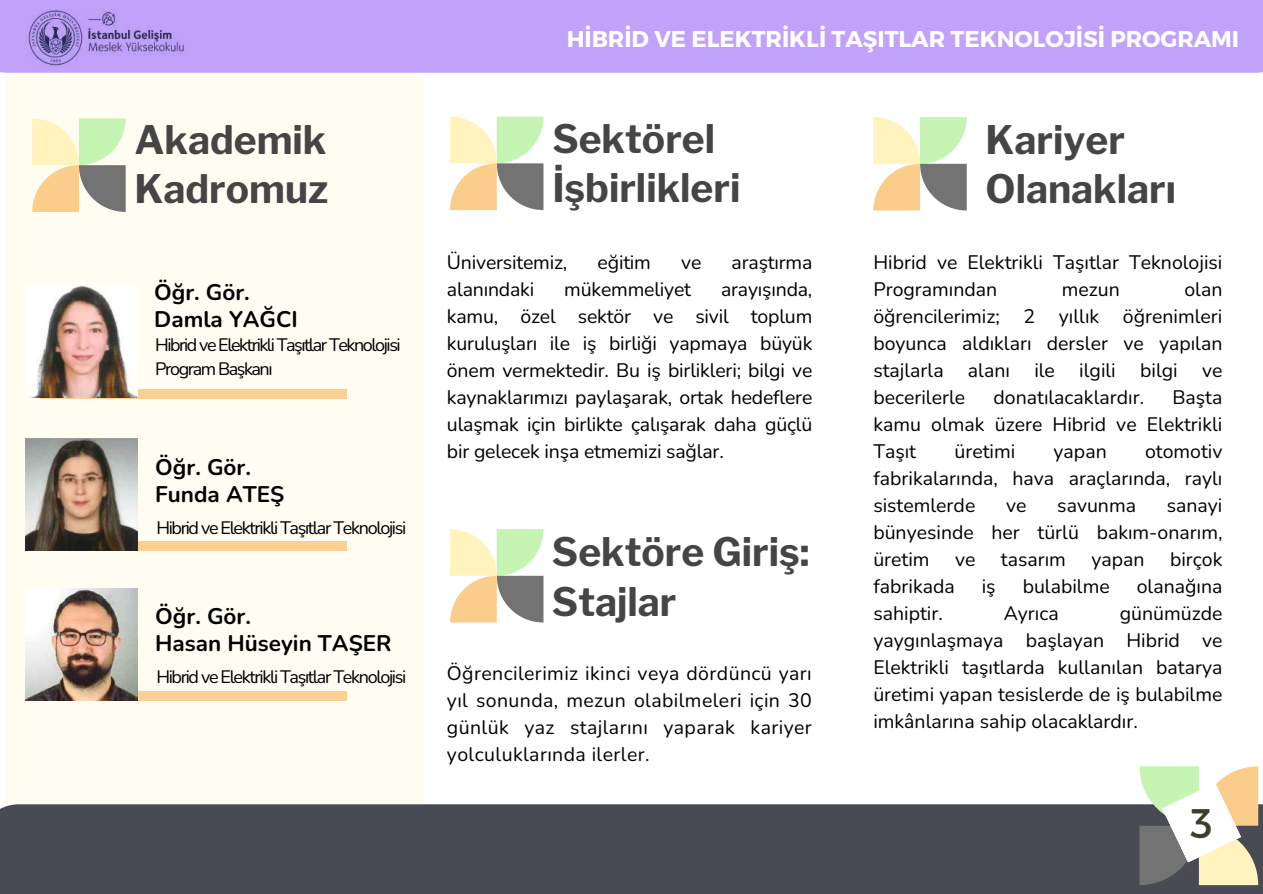
<style>
.page{position:relative;width:1263px;height:894px;background:#fff}
.page>*{position:absolute;margin:0;border:0;box-sizing:border-box;transform-origin:0 0}
.t1{font:41.25px "Montserrat";color:#3e3d2f}
.t2{font:700 39px/49.5px "Libre Franklin";color:#454545}
.t3{font:700 22.8px "Montserrat";color:#fff}
.t4{font:700 22.5px/27px "Nunito";color:#000}
.t5{font:19.5px/27px "Nunito";color:#000}
.t6{font:18px/24.8px "Nunito";letter-spacing:-.075em;color:#000}
</style>
<div class="page">
<div style="left:5px;top:73px;width:419px;height:734px;background:#fffcf2"></div>
<div style="left:0;top:804px;width:1263px;height:89px;background:#484b53"></div>
<div style="left:0;top:0;width:1263px;height:73px;background:#c0a2fa"></div>
<svg style="left:873px;top:117px;width:94px;height:93px"></svg>
<svg style="left:32px;top:118px;width:94px;height:94px"></svg>
<svg style="left:1139px;top:766px;width:119px;height:118px"></svg>
<img style="left:20px;top:10px;width:171px;height:63px">
<svg style="left:450px;top:117px;width:93px;height:93px"></svg>
<svg style="left:450px;top:529px;width:93px;height:93px"></svg>
<div style="left:41px;top:389px;width:306px;height:9px;background:#fbd092"></div>
<img style="left:25px;top:285px;width:113px;height:113px">
<div style="left:41px;top:541px;width:306px;height:9px;background:#fbd092"></div>
<img style="left:25px;top:438px;width:113px;height:112px">
<div style="left:41px;top:691px;width:306px;height:9px;background:#fbd092"></div>
<img style="left:25px;top:588px;width:113px;height:112px">
<h2 class="t2" style="left:135px;top:115px;width:195px">Akademik<br>Kadromuz</h2>
<p class="t4" style="left:154px;top:279px;width:145px">Öğr. Gör.<br>Damla YAĞCI</p>
<p class="t6" style="left:155px;top:332px;width:245px">Hibrid ve Elektrikli Taşıtlar Teknolojisi<br>Program Başkanı</p>
<p class="t4" style="left:155px;top:453px;width:131px">Öğr. Gör.<br>Funda ATEŞ</p>
<p class="t6" style="left:156px;top:515px;width:249px">Hibrid ve Elektrikli Taşıtlar Teknolojisi</p>
<p class="t4" style="left:155px;top:603px;width:238px">Öğr. Gör.<br>Hasan Hüseyin TAŞER</p>
<p class="t6" style="left:156px;top:664px;width:249px">Hibrid ve Elektrikli Taşıtlar Teknolojisi</p>
<p class="t3" style="left:567px;top:24px;width:674px">HİBRİD VE ELEKTRİKLİ TAŞITLAR TEKNOLOJİSİ PROGRAMI</p>
<h2 class="t2" style="left:552px;top:114px;width:185px">Sektörel<br>İşbirlikleri</h2>
<p class="t5" style="left:447px;top:249px;width:122px">Üniversitemiz,</p>
<p class="t5" style="left:598px;top:249px;width:55px">eğitim</p>
<p class="t5" style="left:681px;top:249px;width:22px">ve</p>
<p class="t5" style="left:732px;top:249px;width:82px">araştırma</p>
<p class="t5" style="left:447px;top:276px;width:86px">alanındaki</p>
<p class="t5" style="left:564px;top:276px;width:128px">mükemmeliyet</p>
<p class="t5" style="left:447px;top:276px;width:367px;text-align:justify;text-indent:274px">arayışında, kamu, özel sektör ve sivil toplum kuruluşları ile iş birliği yapmaya büyük önem vermektedir. Bu iş birlikleri; bilgi ve kaynaklarımızı paylaşarak, ortak hedeflere ulaşmak için birlikte çalışarak daha güçlü bir gelecek inşa etmemizi sağlar.</p>
<h2 class="t2" style="left:552px;top:527px;width:259px">Sektöre Giriş:<br>Stajlar</h2>
<p class="t5" style="left:447px;top:660px;width:366px;text-align:justify">Öğrencilerimiz ikinci veya dördüncü yarı yıl sonunda, mezun olabilmeleri için 30 günlük yaz stajlarını yaparak kariyer yolculuklarında ilerler.</p>
<h2 class="t2" style="left:985px;top:115px;width:192px">Kariyer<br>Olanakları</h2>
<p class="t5" style="left:873px;top:249px;width:348px">Hibrid ve Elektrikli Taşıtlar Teknolojisi<br>Programından</p>
<p class="t5" style="left:873px;top:276px;width:351px;text-indent:311px">olan öğrencilerimiz; 2 yıllık öğrenimleri boyunca aldıkları dersler ve yapılan stajlarla alanı ile ilgili</p>
<p class="t5" style="left:1062px;top:276px;width:60px">mezun</p>
<p class="t5" style="left:1140px;top:357px;width:37px">bilgi</p>
<p class="t5" style="left:1202px;top:357px;width:22px">ve</p>
<p class="t5" style="left:873px;top:384px;width:93px">becerilerle</p>
<p class="t5" style="left:993px;top:384px;width:152px">donatılacaklardır.</p>
<p class="t5" style="left:873px;top:384px;width:351px;text-indent:299px">Başta kamu olmak üzere Hibrid ve Elektrikli<br>Taşıt</p>
<p class="t5" style="left:873px;top:438px;width:351px;text-align:justify;text-indent:272px">otomotiv fabrikalarında, hava araçlarında, raylı sistemlerde</p>
<p class="t5" style="left:954px;top:438px;width:60px">üretimi</p>
<p class="t5" style="left:1054px;top:438px;width:55px">yapan</p>
<p class="t5" style="left:873px;top:492px;width:351px;text-indent:293px">sanayi bünyesinde her türlü bakım-onarım, üretim</p>
<p class="t5" style="left:1006px;top:492px;width:22px">ve</p>
<p class="t5" style="left:1057px;top:492px;width:80px">savunma</p>
<p class="t5" style="left:955px;top:546px;width:22px">ve</p>
<p class="t5" style="left:1001px;top:546px;width:67px">tasarım</p>
<p class="t5" style="left:1091px;top:546px;width:55px">yapan</p>
<p class="t5" style="left:1170px;top:546px;width:54px">birçok</p>
<p class="t5" style="left:873px;top:573px;width:83px">fabrikada</p>
<p class="t5" style="left:982px;top:573px;width:15px">iş</p>
<p class="t5" style="left:1023px;top:573px;width:89px">bulabilme</p>
<p class="t5" style="left:1137px;top:573px;width:87px">olanağına</p>
<p class="t5" style="left:873px;top:600px;width:71px">sahiptir.</p>
<p class="t5" style="left:1004px;top:600px;width:57px">Ayrıca</p>
<p class="t5" style="left:873px;top:600px;width:351px;text-align:justify;text-indent:246px">günümüzde yaygınlaşmaya başlayan Hibrid ve Elektrikli taşıtlarda kullanılan batarya üretimi yapan tesislerde de iş bulabilme imkânlarına sahip olacaklardır.</p>
<h1 class="t1" style="left:1190px;top:796px;width:24px">3</h1>
</div>
